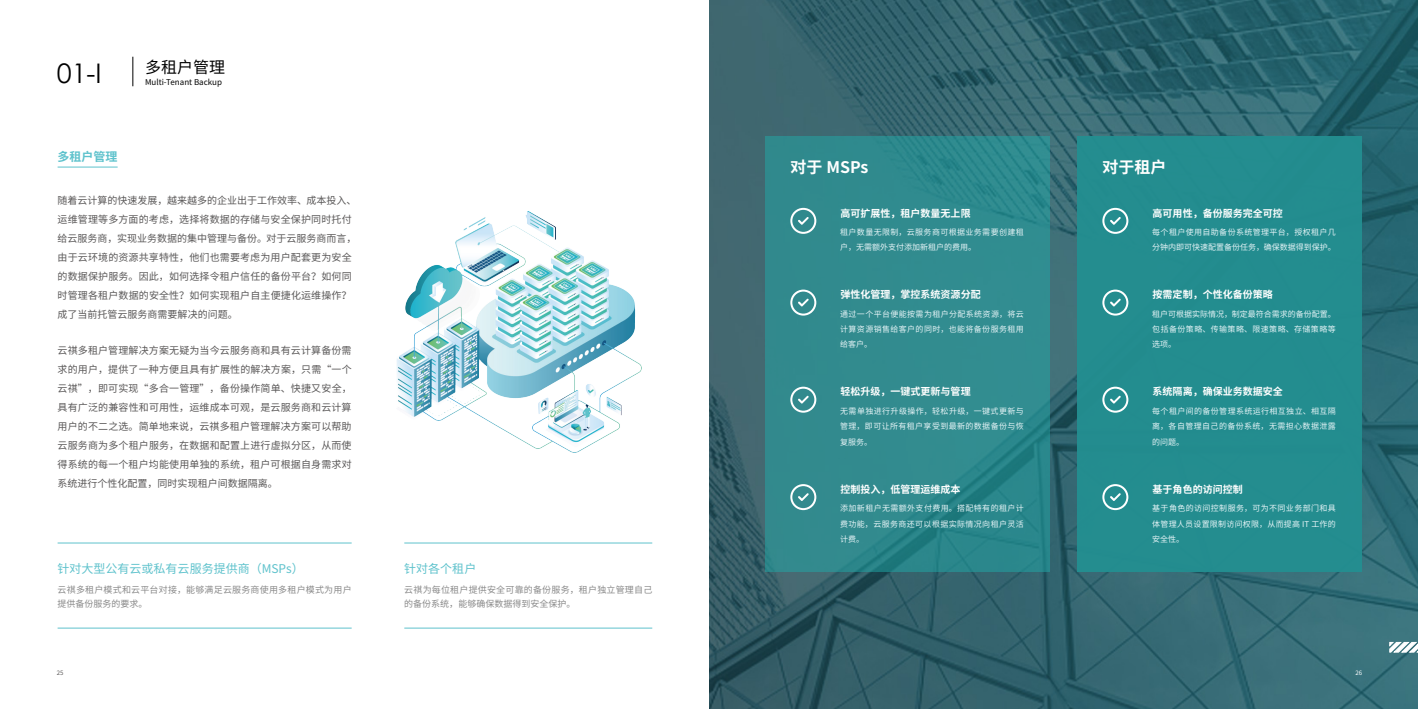
<style>
.page{position:relative;width:1418px;height:709px;background:#fff}
.page>*{position:absolute;margin:0;border:0;box-sizing:border-box;transform-origin:0 0}
.t1{font:27px "Century Gothic";color:#000}
.t2{font:700 16px "Source Han Sans CN";color:#fff}
.t3{font:16px "Source Han Sans CN";color:#000}
.t4{font:12px "Source Han Sans CN";color:#5ec2cc}
.t5{font:700 12px "Source Han Sans CN";color:#5ec2cc}
.t6{font:10px/19px "Source Han Sans CN";letter-spacing:.015em;color:#595757}
.t7{font:700 10px "Source Han Sans CN";color:#fff}
.t8{font:9px/14px "Source Han Sans CN";letter-spacing:.02em;color:#898989}
.t9{font:8px/15.4px "Source Han Sans CN";letter-spacing:.045em;color:#e6f4f7;text-align:justify}
.t10{font:8px/15.4px "Source Han Sans CN";letter-spacing:.025em;color:#e6f4f7}
.t11{font:8px "Source Han Sans CN";color:#000}
.t12{font:6px "Source Han Sans CN";color:#595757}
.t13{font:6px "Source Han Sans CN";color:#fff}
</style>
<div class="page">
<img style="left:709px;top:0;width:708px;height:709px">
<svg style="left:132px;top:57px;width:1px;height:29px"></svg>
<hr style="left:58px;top:166px;width:60px;height:1px;background:#5ec2cc">
<img style="left:397px;top:212px;width:244px;height:240px">
<hr style="left:58px;top:542px;width:293px;height:1px;background:#5ec2cc">
<hr style="left:58px;top:627px;width:293px;height:1px;background:#5ec2cc">
<hr style="left:404px;top:542px;width:248px;height:1px;background:#5ec2cc">
<hr style="left:404px;top:627px;width:248px;height:1px;background:#5ec2cc">
<div style="left:765px;top:137px;width:284px;height:435px;background:#318a8e"></div>
<div style="left:1076px;top:137px;width:285px;height:435px;background:#238f91"></div>
<svg style="left:790px;top:208px;width:26px;height:26px"></svg>
<svg style="left:790px;top:289px;width:26px;height:26px"></svg>
<svg style="left:790px;top:386px;width:26px;height:26px"></svg>
<svg style="left:790px;top:484px;width:26px;height:26px"></svg>
<svg style="left:1102px;top:208px;width:26px;height:26px"></svg>
<svg style="left:1102px;top:289px;width:26px;height:26px"></svg>
<svg style="left:1102px;top:386px;width:26px;height:26px"></svg>
<svg style="left:1102px;top:484px;width:26px;height:26px"></svg>
<svg style="left:1389px;top:642px;width:28px;height:10px"></svg>
<h1 class="t1" style="left:57px;top:55px;width:46px">01-I</h1>
<h2 class="t3" style="left:145px;top:58px;width:81px">多租户管理</h2>
<p class="t11" style="left:145px;top:78px;width:78px">Multi-Tenant Backup</p>
<p class="t5" style="left:58px;top:150px;width:61px">多租户管理</p>
<p class="t6" style="left:58px;top:191px;width:300px">随着云计算的快速发展，越来越多的企业出于工作效率、成本投入、运维管理等多方面的考虑，选择将数据的存储与安全保护同时托付给云服务商，实现业务数据的集中管理与备份。对于云服务商而言，由于云环境的资源共享特性，他们也需要考虑为用户配套更为安全的数据保护服务。因此，如何选择令租户信任的备份平台？如何同时管理各租户数据的安全性？如何实现租户自主便捷化运维操作？成了当前托管云服务商需要解决的问题。</p>
<p class="t6" style="left:58px;top:341px;width:296px;text-align:justify">云祺多租户管理解决方案无疑为当今云服务商和具有云计算备份需求的用户，提供了一种方便且具有扩展性的解决方案，只需“一个云祺”，即可实现“多合一管理”，备份操作简单、快捷又安全，具有广泛的兼容性和可用性，运维成本可观，是云服务商和云计算用户的不二之选。简单地来说，云祺多租户管理解决方案可以帮助云服务商为多个租户服务，在数据和配置上进行虚拟分区，从而使得系统的每一个租户均能使用单独的系统，租户可根据自身需求对系统进行个性化配置，同时实现租户间数据隔离。</p>
<p class="t4" style="left:58px;top:562px;width:247px">针对大型公有云或私有云服务提供商（MSPs）</p>
<p class="t8" style="left:58px;top:583px;width:295px">云祺多租户模式和云平台对接，能够满足云服务商使用多租户模式为用户提供备份服务的要求。</p>
<p class="t12" style="left:57px;top:669px;width:8px">25</p>
<p class="t4" style="left:404px;top:562px;width:73px">针对各个租户</p>
<p class="t8" style="left:404px;top:583px;width:249px">云祺为每位租户提供安全可靠的备份服务，租户独立管理自己的备份系统，能够确保数据得到安全保护。</p>
<h2 class="t2" style="left:790px;top:158px;width:80px">对于 MSPs</h2>
<h2 class="t2" style="left:1102px;top:158px;width:65px">对于租户</h2>
<p class="t7" style="left:840px;top:207px;width:131px">高可扩展性，租户数量无上限</p>
<p class="t7" style="left:1152px;top:207px;width:131px">高可用性，备份服务完全可控</p>
<p class="t9" style="left:840px;top:224px;width:185px">租户数量无限制，云服务商可根据业务需要创建租户，无需额外支付添加新租户的费用。</p>
<p class="t10" style="left:1152px;top:224px;width:185px">每个租户使用自助备份系统管理平台，授权租户几分钟内即可快速配置备份任务，确保数据得到保护。</p>
<p class="t7" style="left:840px;top:289px;width:141px">弹性化管理，掌控系统资源分配</p>
<p class="t7" style="left:1152px;top:289px;width:121px">按需定制，个性化备份策略</p>
<p class="t9" style="left:840px;top:306px;width:185px">通过一个平台便能按需为租户分配系统资源，将云计算资源销售给客户的同时，也能将备份服务租用给客户。</p>
<p class="t9" style="left:1152px;top:306px;width:185px">租户可根据实际情况，制定最符合需求的备份配置。包括备份策略、传输策略、限速策略、存储策略等选项。</p>
<p class="t7" style="left:840px;top:386px;width:131px">轻松升级，一键式更新与管理</p>
<p class="t7" style="left:1152px;top:386px;width:131px">系统隔离，确保业务数据安全</p>
<p class="t9" style="left:840px;top:403px;width:185px">无需单独进行升级操作，轻松升级，一键式更新与管理，即可让所有租户享受到最新的数据备份与恢复服务。</p>
<p class="t9" style="left:1152px;top:403px;width:185px">每个租户间的备份管理系统运行相互独立、相互隔离，各自管理自己的备份系统，无需担心数据泄露的问题。</p>
<p class="t7" style="left:840px;top:483px;width:121px">控制投入，低管理运维成本</p>
<p class="t7" style="left:1152px;top:483px;width:91px">基于角色的访问控制</p>
<p class="t9" style="left:840px;top:501px;width:185px">添加新租户无需额外支付费用。搭配特有的租户计费功能，云服务商还可以根据实际情况向租户灵活计费。</p>
<p class="t9" style="left:1152px;top:501px;width:185px">基于角色的访问控制服务，可为不同业务部门和具体管理人员设置限制访问权限，从而提高 IT 工作的安全性。</p>
<p class="t13" style="left:1355px;top:669px;width:8px">26</p>
</div>
